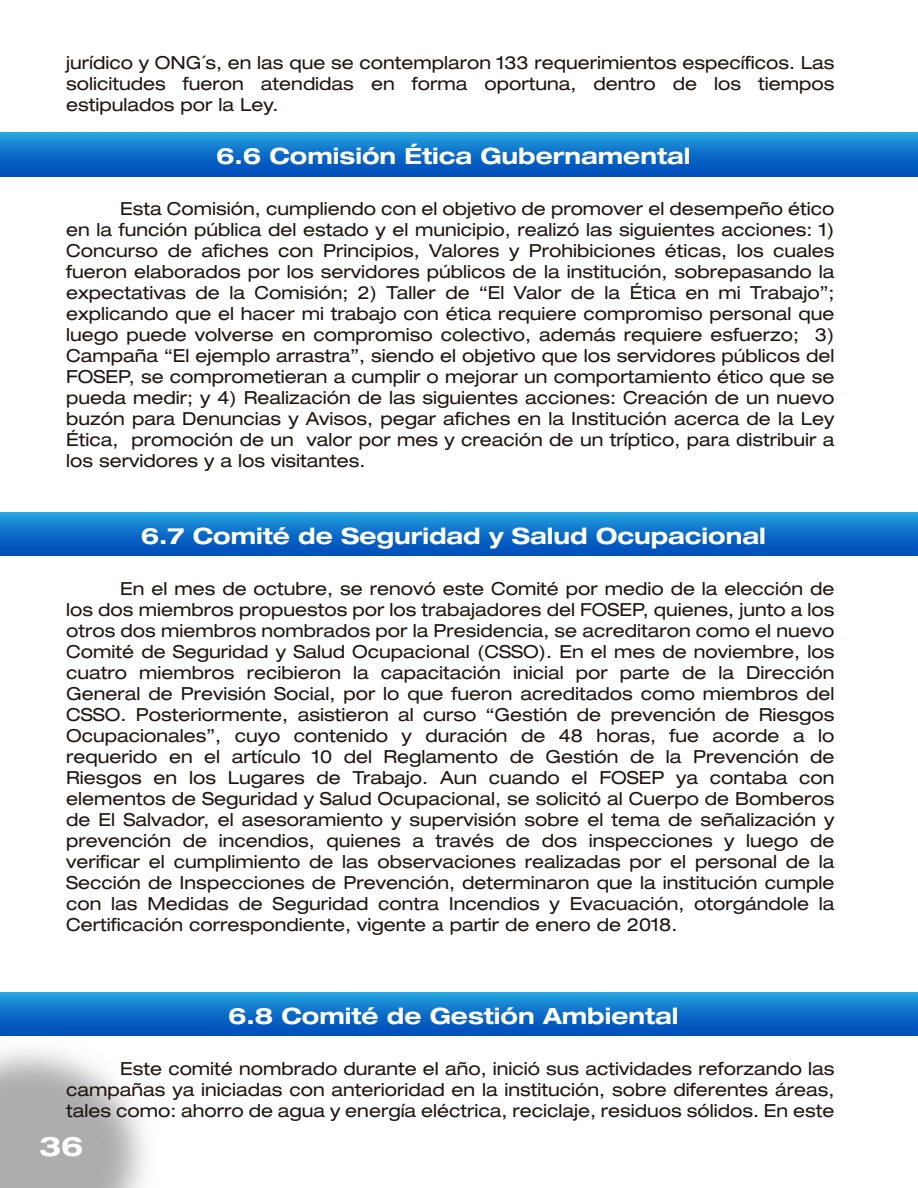
<style>
.page{position:relative;width:918px;height:1188px;background:#fff}
.page>*{position:absolute;margin:0;border:0;box-sizing:border-box;transform-origin:0 0}
.t1{font:700 expanded 27px "Helvetica Neue";color:#fff}
.t2{font:700 expanded 22.5px "Helvetica Neue";color:#fff}
.t3{font:expanded 18px/21px "Helvetica Neue";color:#1f140f;text-align:justify}
</style>
<div class="page">
<div style="left:0;top:133px;width:918px;height:43px;background:linear-gradient(to bottom,#239edd,#0045b6)"></div>
<div style="left:0;top:512px;width:918px;height:44px;background:linear-gradient(to bottom,#249fdd,#0047b8)"></div>
<div style="left:0;top:992px;width:918px;height:44px;background:linear-gradient(to bottom,#249fdd,#0047b8)"></div>
<svg style="left:34px;top:1139px;width:19px;height:18px"></svg>
<p class="t3" style="left:66px;top:52px;width:770px">jurídico y ONG´s, en las que se contemplaron 133 requerimientos específicos. Las solicitudes fueron atendidas en forma oportuna, dentro de los tiempos estipulados por la Ley.</p>
<p class="t2" style="left:216px;top:142px;width:476px">6.6 Comisión Ética Gubernamental</p>
<p class="t3" style="left:66px;top:198px;width:770px;text-indent:54px">Esta Comisión, cumpliendo con el objetivo de promover el desempeño ético en la función pública del estado y el municipio, realizó las siguientes acciones: 1)<br>Concurso de afiches con Principios, Valores y Prohibiciones éticas, los cuales fueron elaborados por los servidores públicos de la institución, sobrepasando la expectativas de la Comisión; 2) Taller de “El Valor de la Ética en mi Trabajo”; explicando que el hacer mi trabajo con ética requiere compromiso personal que luego puede volverse en compromiso colectivo, además requiere esfuerzo; 3)<br>Campaña “El ejemplo arrastra”, siendo el objetivo que los servidores públicos del FOSEP, se comprometieran a cumplir o mejorar un comportamiento ético que se pueda medir; y 4) Realización de las siguientes acciones: Creación de un nuevo buzón para Denuncias y Avisos, pegar afiches en la Institución acerca de la Ley Ética, promoción de un valor por mes y creación de un tríptico, para distribuir a los servidores y a los visitantes.</p>
<p class="t2" style="left:141px;top:522px;width:626px">6.7 Comité de Seguridad y Salud Ocupacional</p>
<p class="t3" style="left:66px;top:577px;width:770px;text-indent:54px">En el mes de octubre, se renovó este Comité por medio de la elección de los dos miembros propuestos por los trabajadores del FOSEP, quienes, junto a los otros dos miembros nombrados por la Presidencia, se acreditaron como el nuevo Comité de Seguridad y Salud Ocupacional (CSSO). En el mes de noviembre, los cuatro miembros recibieron la capacitación inicial por parte de la Dirección General de Previsión Social, por lo que fueron acreditados como miembros del CSSO. Posteriormente, asistieron al curso “Gestión de prevención de Riesgos Ocupacionales”, cuyo contenido y duración de 48 horas, fue acorde a lo requerido en el artículo 10 del Reglamento de Gestión de la Prevención de Riesgos en los Lugares de Trabajo. Aun cuando el FOSEP ya contaba con elementos de Seguridad y Salud Ocupacional, se solicitó al Cuerpo de Bomberos de El Salvador, el asesoramiento y supervisión sobre el tema de señalización y prevención de incendios, quienes a través de dos inspecciones y luego de verificar el cumplimiento de las observaciones realizadas por el personal de la Sección de Inspecciones de Prevención, determinaron que la institución cumple con las Medidas de Seguridad contra Incendios y Evacuación, otorgándole la Certificación correspondiente, vigente a partir de enero de 2018.</p>
<p class="t2" style="left:228px;top:1002px;width:452px">6.8 Comité de Gestión Ambiental</p>
<p class="t3" style="left:66px;top:1057px;width:770px;text-indent:54px">Este comité nombrado durante el año, inició sus actividades reforzando las campañas ya iniciadas con anterioridad en la institución, sobre diferentes áreas, tales como: ahorro de agua y energía eléctrica, reciclaje, residuos sólidos. En este</p>
<h1 class="t1" style="left:39px;top:1130px;width:46px">36</h1>
</div>
